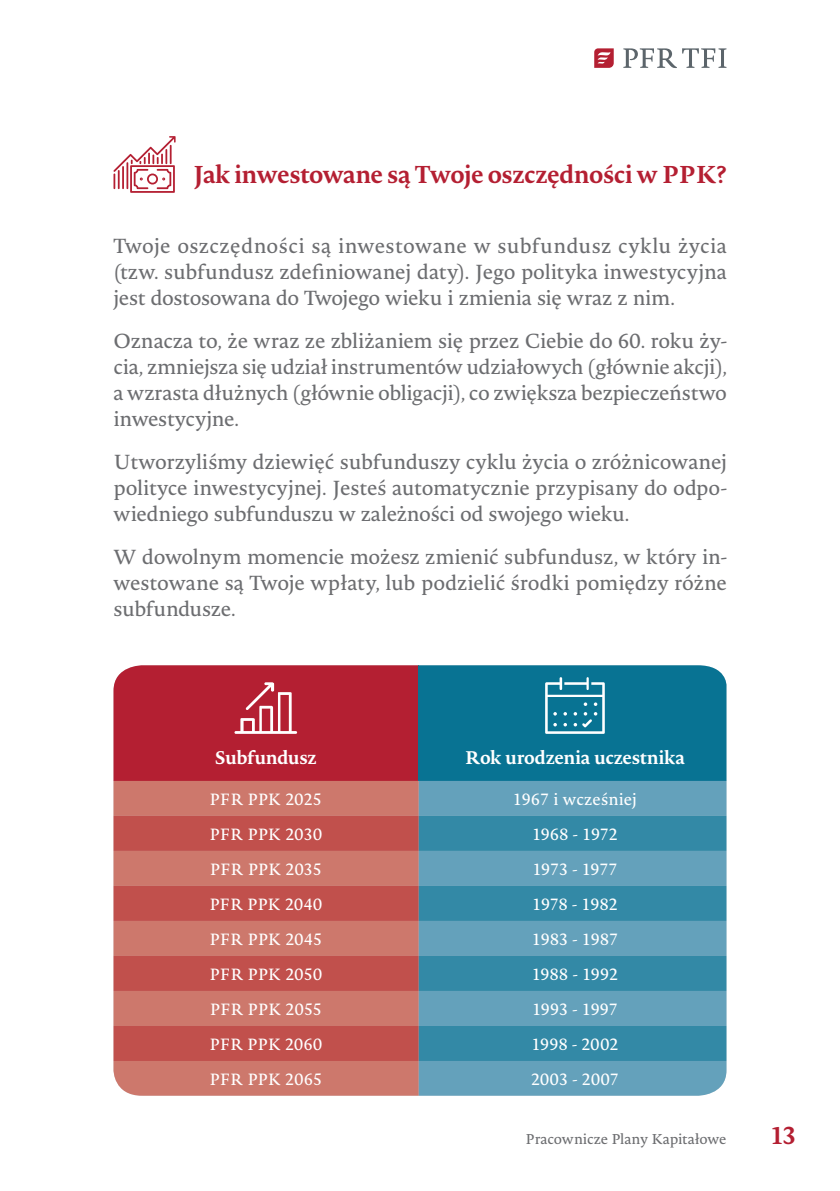
<style>
.page{position:relative;width:840px;height:1191px;background:#fff}
.page>*{position:absolute;margin:0;border:0;box-sizing:border-box;transform-origin:0 0}
.t1{font:700 24px "Novel Pro";letter-spacing:-.025em;color:#b41f32}
.t2{font:20px/26px "Novel Pro";letter-spacing:-.02em;color:#6c6d70;text-align:justify}
.t3{font:700 18px "Novel Pro";letter-spacing:-.025em;color:#fff}
.t4{font:16px "Novel Pro";letter-spacing:-.005em;color:#fff}
.t5{font:16px "Novel Pro";letter-spacing:.015em;color:#fff}
.t6{font:14px "Novel Pro";letter-spacing:-.015em;color:#6c6d70}
</style>
<div class="page">
<svg style="left:594px;top:48px;width:19px;height:20px"></svg>
<svg style="left:623px;top:48px;width:103px;height:20px"></svg>
<svg style="left:113px;top:136px;width:62px;height:57px"></svg>
<div style="left:113px;top:665px;width:305px;height:116px;background:#b41f32"></div>
<div style="left:418px;top:665px;width:308px;height:116px;background:#087393"></div>
<div style="left:113px;top:781px;width:305px;height:314px;background:#cd786c"></div>
<div style="left:418px;top:781px;width:308px;height:314px;background:#64a1bb"></div>
<svg style="left:113px;top:816px;width:305px;height:245px;background:#c6615a"></svg>
<svg style="left:418px;top:816px;width:308px;height:245px;background:#4893ae"></svg>
<svg style="left:234px;top:682px;width:63px;height:52px"></svg>
<svg style="left:545px;top:677px;width:59px;height:57px"></svg>
<p class="t1" style="left:193px;top:156px;width:535px">Jak inwestowane są Twoje oszczędności w PPK?</p>
<p class="t2" style="left:113px;top:232px;width:614px">Twoje oszczędności są inwestowane w subfundusz cyklu życia (tzw. subfundusz zdefiniowanej daty). Jego polityka inwestycyjna jest dostosowana do Twojego wieku i zmienia się wraz z nim.</p>
<p class="t2" style="left:113px;top:327px;width:614px">Oznacza to, że wraz ze zbliżaniem się przez Ciebie do 60. roku ży&shy;cia, zmniejsza się udział instrumentów udziałowych (głównie akcji), a wzrasta dłużnych (głównie obligacji), co zwiększa bezpieczeństwo inwestycyjne.</p>
<p class="t2" style="left:113px;top:448px;width:614px">Utworzyliśmy dziewięć subfunduszy cyklu życia o zróżnicowanej polityce inwestycyjnej. Jesteś automatycznie przypisany do odpo&shy;wiedniego subfunduszu w zależności od swojego wieku.</p>
<p class="t2" style="left:113px;top:543px;width:614px">W dowolnym momencie możesz zmienić subfundusz, w który in&shy;westowane są Twoje wpłaty, lub podzielić środki pomiędzy różne subfundusze.</p>
<p class="t3" style="left:215px;top:743px;width:103px">Subfundusz</p>
<p class="t3" style="left:464px;top:743px;width:221px">Rok urodzenia uczestnika</p>
<p class="t4" style="left:209px;top:787px;width:114px">PFR PPK 2025</p>
<p class="t4" style="left:512px;top:787px;width:125px">1967 i wcześniej</p>
<p class="t4" style="left:209px;top:821px;width:114px">PFR PPK 2030</p>
<p class="t4" style="left:531px;top:821px;width:87px">1968 - 1972</p>
<p class="t4" style="left:210px;top:856px;width:113px">PFR PPK 2035</p>
<p class="t4" style="left:532px;top:856px;width:87px">1973 - 1977</p>
<p class="t4" style="left:209px;top:891px;width:114px">PFR PPK 2040</p>
<p class="t4" style="left:532px;top:891px;width:87px">1978 - 1982</p>
<p class="t4" style="left:209px;top:926px;width:114px">PFR PPK 2045</p>
<p class="t4" style="left:531px;top:926px;width:88px">1983 - 1987</p>
<p class="t4" style="left:209px;top:961px;width:114px">PFR PPK 2050</p>
<p class="t4" style="left:531px;top:961px;width:88px">1988 - 1992</p>
<p class="t4" style="left:210px;top:996px;width:113px">PFR PPK 2055</p>
<p class="t4" style="left:532px;top:996px;width:87px">1993 - 1997</p>
<p class="t4" style="left:209px;top:1031px;width:114px">PFR PPK 2060</p>
<p class="t5" style="left:531px;top:1031px;width:89px">1998 - 2002</p>
<p class="t4" style="left:209px;top:1066px;width:114px">PFR PPK 2065</p>
<p class="t5" style="left:530px;top:1066px;width:89px">2003 - 2007</p>
<p class="t6" style="left:525px;top:1128px;width:202px">Pracownicze Plany Kapitałowe</p>
<p class="t1" style="left:769px;top:1116px;width:28px">13</p>
</div>
